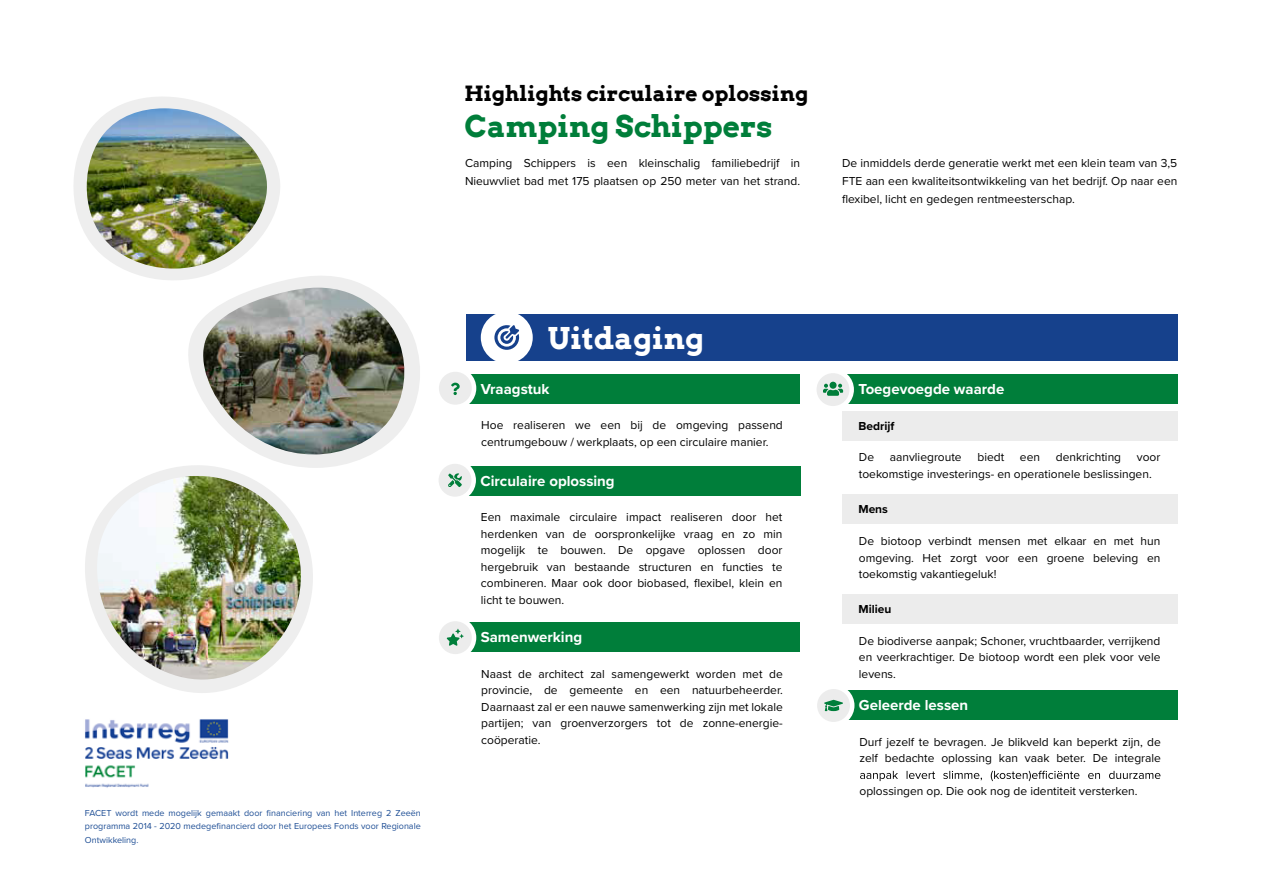
<style>
.page{position:relative;width:1263px;height:893px;background:#fff}
.page>*{position:absolute;margin:0;border:0;box-sizing:border-box;transform-origin:0 0}
.t1{font:700 30px "Arvo";color:#007e3a}
.t2{font:700 30px "Arvo";color:#fff}
.t3{font:700 21px "Arvo";color:#000}
.t4{font:700 15px "Proxima Nova";color:#fff}
.t5{font:12px/16.5px "Proxima Nova";color:#000;text-align:justify}
.t6{font:700 12px "Proxima Nova";color:#000}
.t7{font:9px/13.5px "Proxima Nova";color:#1e4e95;text-align:justify}
</style>
<div class="page">
<div style="left:842px;top:411px;width:335px;height:29px;background:#ececec"></div>
<div style="left:842px;top:495px;width:335px;height:29px;background:#ececec"></div>
<div style="left:842px;top:594px;width:335px;height:30px;background:#ececec"></div>
<img style="left:85px;top:719px;width:144px;height:69px">
<div style="left:464px;top:374px;width:336px;height:29px;background:#007e3a"></div>
<div style="left:466px;top:314px;width:711px;height:47px;background:#16418c"></div>
<div style="left:481px;top:311px;width:52px;height:52px;background:#fff;border-radius:50%"></div>
<svg style="left:494px;top:325px;width:25px;height:25px"></svg>
<div style="left:464px;top:466px;width:336px;height:29px;background:#007e3a"></div>
<svg style="left:439px;top:464px;width:37px;height:33px"></svg>
<div style="left:464px;top:623px;width:336px;height:29px;background:#007e3a"></div>
<svg style="left:439px;top:621px;width:37px;height:33px"></svg>
<div style="left:842px;top:375px;width:335px;height:29px;background:#007e3a"></div>
<svg style="left:817px;top:373px;width:37px;height:33px"></svg>
<div style="left:843px;top:691px;width:335px;height:29px;background:#007e3a"></div>
<svg style="left:860px;top:771px;width:300px;height:10px"></svg>
<svg style="left:817px;top:689px;width:37px;height:33px"></svg>
<svg style="left:439px;top:372px;width:37px;height:33px"></svg>
<svg style="left:188px;top:276px;width:232px;height:192px"></svg>
<svg style="left:85px;top:463px;width:233px;height:230px"></svg>
<svg style="left:74px;top:97px;width:208px;height:192px"></svg>
<img style="left:87px;top:108px;width:181px;height:161px">
<img style="left:202px;top:288px;width:205px;height:166px">
<img style="left:90px;top:476px;width:216px;height:204px">
<h2 class="t3" style="left:464px;top:81px;width:345px">Highlights circulaire oplossing</h2>
<h1 class="t1" style="left:464px;top:108px;width:310px">Camping Schippers</h1>
<p class="t5" style="left:465px;top:153px;width:337px;line-height:18px">Camping Schippers is een kleinschalig familiebedrijf in<br>Nieuwvliet bad met 175 plaatsen op 250 meter van het strand.</p>
<p class="t5" style="left:842px;top:153px;width:337px;line-height:18px">De inmiddels derde generatie werkt met een klein team van 3,5<br>FTE aan een kwaliteitsontwikkeling van het bedrijf. Op naar een flexibel, licht en gedegen rentmeesterschap.</p>
<p class="t7" style="left:85px;top:805px;width:337px">FACET wordt mede mogelijk gemaakt door financiering van het Interreg 2 Zeeën programma 2014 - 2020 medegefinancierd door het Europees Fonds voor Regionale Ontwikkeling.</p>
<h1 class="t2" style="left:548px;top:319px;width:158px">Uitdaging</h1>
<p class="t4" style="left:481px;top:378px;width:70px">Vraagstuk</p>
<p class="t5" style="left:481px;top:416px;width:303px">Hoe realiseren we een bij de omgeving passend centrumgebouw / werkplaats, op een circulaire manier.</p>
<p class="t4" style="left:480px;top:470px;width:136px">Circulaire oplossing</p>
<p class="t5" style="left:481px;top:508px;width:303px">Een maximale circulaire impact realiseren door het herdenken van de oorspronkelijke vraag en zo min mogelijk te bouwen. De opgave oplossen door hergebruik van bestaande structuren en functies te combineren. Maar ook door biobased, flexibel, klein en licht te bouwen.</p>
<p class="t4" style="left:481px;top:626px;width:103px">Samenwerking</p>
<p class="t5" style="left:481px;top:665px;width:303px">Naast de architect zal samengewerkt worden met de provincie, de gemeente en een natuurbeheerder.<br>Daarnaast zal er een nauwe samenwerking zijn met lokale partijen; van groenverzorgers tot de zonne-energie&shy;coöperatie.</p>
<p class="t4" style="left:858px;top:378px;width:147px">Toegevoegde waarde</p>
<p class="t6" style="left:858px;top:417px;width:37px">Bedrijf</p>
<p class="t5" style="left:859px;top:449px;width:17px">De</p>
<p class="t5" style="left:890px;top:449px;width:73px">aanvliegroute</p>
<p class="t5" style="left:977px;top:449px;width:28px">biedt</p>
<p class="t5" style="left:1020px;top:449px;width:22px">een</p>
<p class="t5" style="left:1056px;top:449px;width:67px">denkrichting</p>
<p class="t5" style="left:859px;top:449px;width:303px;text-indent:278px">voor toekomstige investerings- en operationele beslissingen.</p>
<p class="t6" style="left:858px;top:500px;width:31px">Mens</p>
<p class="t5" style="left:859px;top:532px;width:303px">De biotoop verbindt mensen met elkaar en met hun omgeving. Het zorgt voor een groene beleving en toekomstig vakantiegeluk!</p>
<p class="t6" style="left:858px;top:600px;width:34px">Milieu</p>
<p class="t5" style="left:859px;top:632px;width:303px">De biodiverse aanpak; Schoner, vruchtbaarder, verrijkend en veerkrachtiger. De biotoop wordt een plek voor vele levens.</p>
<p class="t4" style="left:859px;top:694px;width:111px">Geleerde lessen</p>
<p class="t5" style="left:859px;top:733px;width:303px">Durf jezelf te bevragen. Je blikveld kan beperkt zijn, de zelf bedachte oplossing kan vaak beter. De integrale</p>
<p class="t5" style="left:859px;top:783px;width:280px">oplossingen op. Die ook nog de identiteit versterken.</p>
</div>
